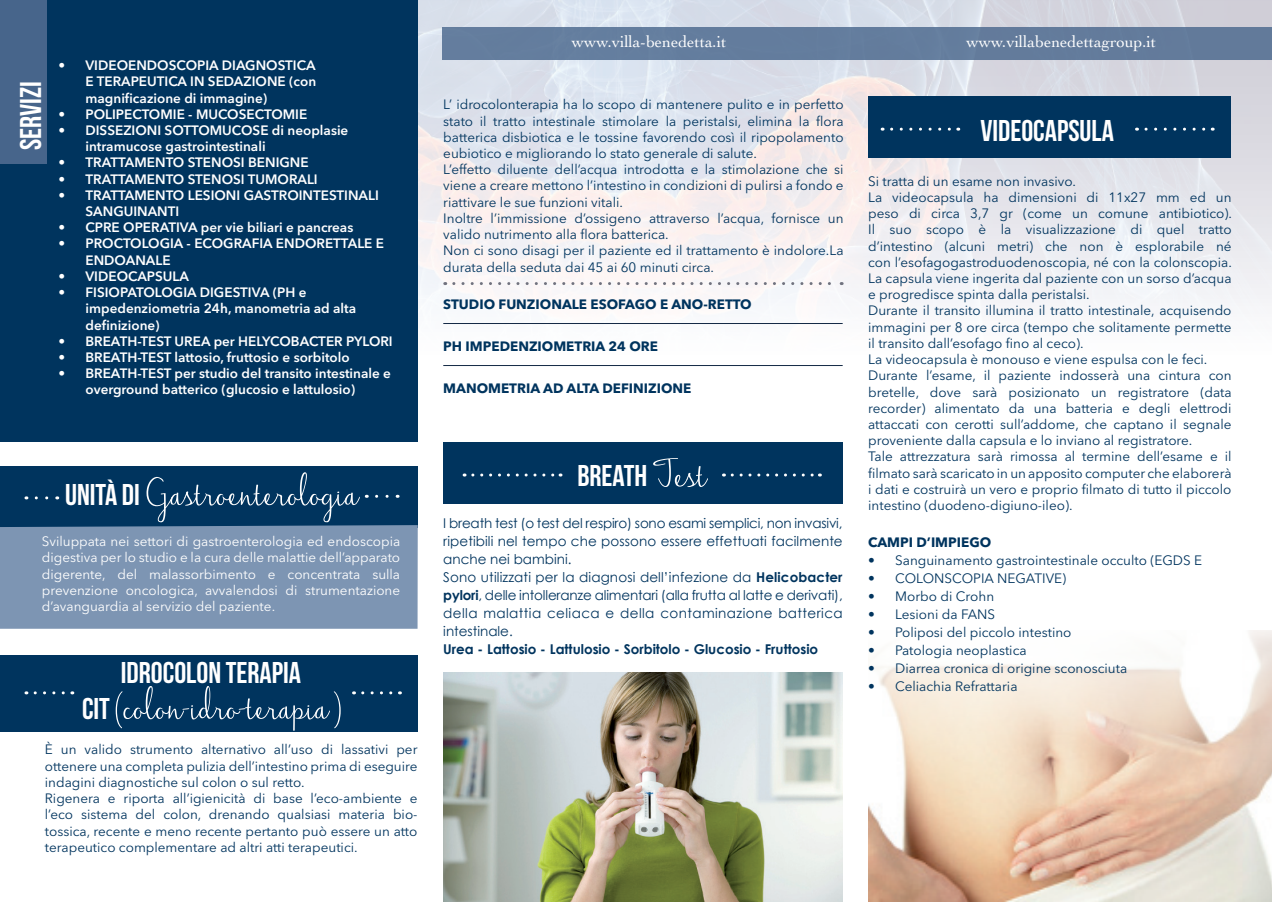
<style>
.page{position:relative;width:1272px;height:902px;background:#fff}
.page>*{position:absolute;margin:0;border:0;box-sizing:border-box;transform-origin:0 0}
.t1{font:52.5px "Jasmine Reminiscentse";color:#fff}
.t2{font:30px "Bebas Neue";color:#fff}
.t3{font:16.5px "Cochin LT";color:#fff}
.t4{font:13.5px/16.2px "Avenir Next LT Pro";color:#00345e;text-align:justify}
.t5{font:600 13.5px/16.2px "Avenir Next LT Pro";color:#fff}
.t6{font:13.5px/18px "Century Gothic";letter-spacing:.005em;color:#00345e;text-align:justify}
.t7{font:13.5px/16.2px "Avenir Next LT Pro";color:#fff;text-align:justify}
.t8{font:700 13.5px "Avenir Next LT Pro";color:#00345e}
.t9{font:700 13.5px "Century Gothic";color:#00345e}
.s1{font-family:"Bebas Neue";font-size:30px}
.s2{font-family:"Jasmine Reminiscentse";font-size:52.5px}
.s3{font-weight:700}
</style>
<div class="page">
<img style="left:0;top:0;width:1271px;height:901px">
<div style="left:0;top:466px;width:417px;height:61px;background:#00345e"></div>
<div style="left:443px;top:442px;width:399px;height:61px;background:#00345e"></div>
<div style="left:868px;top:97px;width:362px;height:61px;background:#00345e"></div>
<div style="left:0;top:655px;width:417px;height:76px;background:#00345e"></div>
<div style="left:0;top:0;width:417px;height:441px;background:#00345e"></div>
<div style="left:0;top:0;width:46px;height:163px;background:#47658b"></div>
<div style="left:0;top:525px;width:418px;height:103px;background:#7d95b3"></div>
<img style="left:443px;top:672px;width:399px;height:229px">
<svg style="left:732px;top:473px;width:88px;height:3px"></svg>
<svg style="left:891px;top:128px;width:67px;height:3px"></svg>
<svg style="left:1145px;top:128px;width:68px;height:3px"></svg>
<svg style="left:473px;top:473px;width:88px;height:3px"></svg>
<svg style="left:36px;top:496px;width:22px;height:3px"></svg>
<svg style="left:35px;top:691px;width:38px;height:3px"></svg>
<svg style="left:363px;top:691px;width:37px;height:3px"></svg>
<svg style="left:376px;top:494px;width:22px;height:3px"></svg>
<div style="left:442px;top:27px;width:829px;height:32px;background:#637c9d"></div>
<img style="left:868px;top:630px;width:403px;height:271px">
<hr style="left:443px;top:323px;width:399px;height:1px;background:#142945">
<hr style="left:443px;top:365px;width:399px;height:1px;background:#142945">
<svg style="left:454px;top:282px;width:388px;height:3px"></svg>
<p class="t2" style="left:14px;top:150px;width:70px;rotate:-90deg">SERVIZI</p>
<p class="t5" style="left:85px;top:57px;width:232px;text-align:justify;text-indent:-27px">• VIDEOENDOSCOPIA DIAGNOSTICA E TERAPEUTICA IN SEDAZIONE (con magnificazione di immagine)</p>
<p class="t5" style="left:58px;top:106px;width:250px">• POLIPECTOMIE - MUCOSECTOMIE</p>
<p class="t5" style="left:85px;top:122px;width:264px;text-indent:-27px">• DISSEZIONI SOTTOMUCOSE di neoplasie intramucose gastrointestinali</p>
<p class="t5" style="left:58px;top:154px;width:252px">• TRATTAMENTO STENOSI BENIGNE</p>
<p class="t5" style="left:58px;top:171px;width:261px">• TRATTAMENTO STENOSI TUMORALI</p>
<p class="t5" style="left:85px;top:187px;width:295px;text-indent:-27px">• TRATTAMENTO LESIONI GASTROINTESTINALI<br>SANGUINANTI</p>
<p class="t5" style="left:58px;top:219px;width:296px">• CPRE OPERATIVA per vie biliari e pancreas</p>
<p class="t5" style="left:85px;top:235px;width:300px;text-indent:-27px">• PROCTOLOGIA - ECOGRAFIA ENDORETTALE E<br>ENDOANALE</p>
<p class="t5" style="left:58px;top:268px;width:132px">• VIDEOCAPSULA</p>
<p class="t5" style="left:85px;top:284px;width:272px;text-indent:-27px">• FISIOPATOLOGIA DIGESTIVA (PH e impedenziometria 24h, manometria ad alta definizione)</p>
<p class="t5" style="left:58px;top:333px;width:336px">• BREATH-TEST UREA per HELYCOBACTER PYLORI</p>
<p class="t5" style="left:58px;top:349px;width:293px">• BREATH-TEST lattosio, fruttosio e sorbitolo</p>
<p class="t5" style="left:85px;top:365px;width:307px;text-indent:-27px">• BREATH-TEST per studio del transito intestinale e overground batterico (glucosio e lattulosio)</p>
<p class="t1" style="left:65px;top:467px;width:294px"><span class="s1">UNITÀ DI</span> Gastroenterologia</p>
<p class="t7" style="left:42px;top:533px;width:360px">Sviluppata nei settori di gastroenterologia ed endoscopia digestiva per lo studio e la cura delle malattie dell’apparato digerente, del malassorbimento e concentrata sulla prevenzione oncologica, avvalendosi di strumentazione d’avanguardia al servizio del paziente.</p>
<p class="t2" style="left:121px;top:655px;width:182px">IDROCOLON TERAPIA</p>
<p class="t1" style="left:82px;top:680px;width:263px"><span class="s1">CIT</span> (colon-idro-terapia )</p>
<p class="t4" style="left:45px;top:741px;width:374px">È un valido strumento alternativo all’uso di lassativi per ottenere una completa pulizia dell’intestino prima di eseguire indagini diagnostiche sul colon o sul retto.</p>
<p class="t4" style="left:45px;top:790px;width:374px">Rigenera e riporta all’igienicità di base l’eco-ambiente e l’eco sistema del colon, drenando qualsiasi materia bio&shy;tossica, recente e meno recente pertanto può essere un atto terapeutico complementare ad altri atti terapeutici.</p>
<p class="t3" style="left:572px;top:33px;width:156px">www.villa-benedetta.it</p>
<p class="t3" style="left:966px;top:32px;width:191px">www.villabenedettagroup.it</p>
<p class="t4" style="left:443px;top:96px;width:402px">L’ idrocolonterapia ha lo scopo di mantenere pulito e in perfetto stato il tratto intestinale stimolare la peristalsi, elimina la flora batterica disbiotica e le tossine favorendo così il ripopolamento eubiotico e migliorando lo stato generale di salute.</p>
<p class="t4" style="left:443px;top:161px;width:402px">L’effetto diluente dell’acqua introdotta e la stimolazione che si viene a creare mettono l’intestino in condizioni di pulirsi a fondo e riattivare le sue funzioni vitali.</p>
<p class="t4" style="left:443px;top:210px;width:402px">Inoltre l’immissione d’ossigeno attraverso l’acqua, fornisce un valido nutrimento alla flora batterica.</p>
<p class="t4" style="left:443px;top:242px;width:402px">Non ci sono disagi per il paziente ed il trattamento è indolore.La durata della seduta dai 45 ai 60 minuti circa.</p>
<p class="t8" style="left:443px;top:296px;width:310px">STUDIO FUNZIONALE ESOFAGO E ANO-RETTO</p>
<p class="t8" style="left:443px;top:338px;width:216px">PH IMPEDENZIOMETRIA 24 ORE</p>
<p class="t8" style="left:443px;top:380px;width:249px">MANOMETRIA AD ALTA DEFINIZIONE</p>
<p class="t2" style="left:577px;top:459px;width:130px">BREATH <span class="s2">Test</span></p>
<p class="t6" style="left:443px;top:514px;width:401px">I breath test (o test del respiro) sono esami semplici, non invasivi, ripetibili nel tempo che possono essere effettuati facilmente anche nei bambini.</p>
<p class="t6" style="left:443px;top:568px;width:401px">Sono utilizzati per la diagnosi dell’infezione da <span class="s3">Helicobacter pylori</span>, delle intolleranze alimentari (alla frutta al latte e derivati), della malattia celiaca e della contaminazione batterica intestinale.</p>
<p class="t9" style="left:443px;top:639px;width:376px">Urea - Lattosio - Lattulosio - Sorbitolo - Glucosio - Fruttosio</p>
<p class="t2" style="left:980px;top:114px;width:135px">VIDEOCAPSULA</p>
<p class="t4" style="left:868px;top:173px;width:209px">Si tratta di un esame non invasivo.</p>
<p class="t4" style="left:868px;top:189px;width:365px">La videocapsula ha dimensioni di 11x27 mm ed un peso di circa 3,7 gr (come un comune antibiotico).<br>Il suo scopo è la visualizzazione di quel tratto d’intestino (alcuni metri) che non è esplorabile né con l’esofagogastroduodenoscopia, né con la colonscopia.<br>La capsula viene ingerita dal paziente con un sorso d’acqua e progredisce spinta dalla peristalsi.</p>
<p class="t4" style="left:868px;top:302px;width:365px">Durante il transito illumina il tratto intestinale, acquisendo immagini per 8 ore circa (tempo che solitamente permette il transito dall’esofago fino al ceco).</p>
<p class="t4" style="left:868px;top:351px;width:341px">La videocapsula è monouso e viene espulsa con le feci.</p>
<p class="t4" style="left:868px;top:367px;width:365px">Durante l’esame, il paziente indosserà una cintura con bretelle, dove sarà posizionato un registratore (data recorder) alimentato da una batteria e degli elettrodi attaccati con cerotti sull’addome, che captano il segnale proveniente dalla capsula e lo inviano al registratore.</p>
<p class="t4" style="left:868px;top:448px;width:365px">Tale attrezzatura sarà rimossa al termine dell’esame e il filmato sarà scaricato in un apposito computer che elaborerà i dati e costruirà un vero e proprio filmato di tutto il piccolo intestino (duodeno-digiuno-ileo).</p>
<p class="t8" style="left:868px;top:534px;width:124px">CAMPI D’IMPIEGO</p>
<p class="t4" style="left:868px;top:552px;width:335px">• Sanguinamento gastrointestinale occulto (EGDS E</p>
<p class="t4" style="left:868px;top:570px;width:199px">• COLONSCOPIA NEGATIVE)</p>
<p class="t4" style="left:868px;top:588px;width:127px">• Morbo di Crohn</p>
<p class="t4" style="left:868px;top:606px;width:128px">• Lesioni da FANS</p>
<p class="t4" style="left:868px;top:624px;width:205px">• Poliposi del piccolo intestino</p>
<p class="t4" style="left:868px;top:642px;width:160px">• Patologia neoplastica</p>
<p class="t4" style="left:868px;top:660px;width:260px">• Diarrea cronica di origine sconosciuta</p>
<p class="t4" style="left:868px;top:678px;width:151px">• Celiachia Refrattaria</p>
</div>
